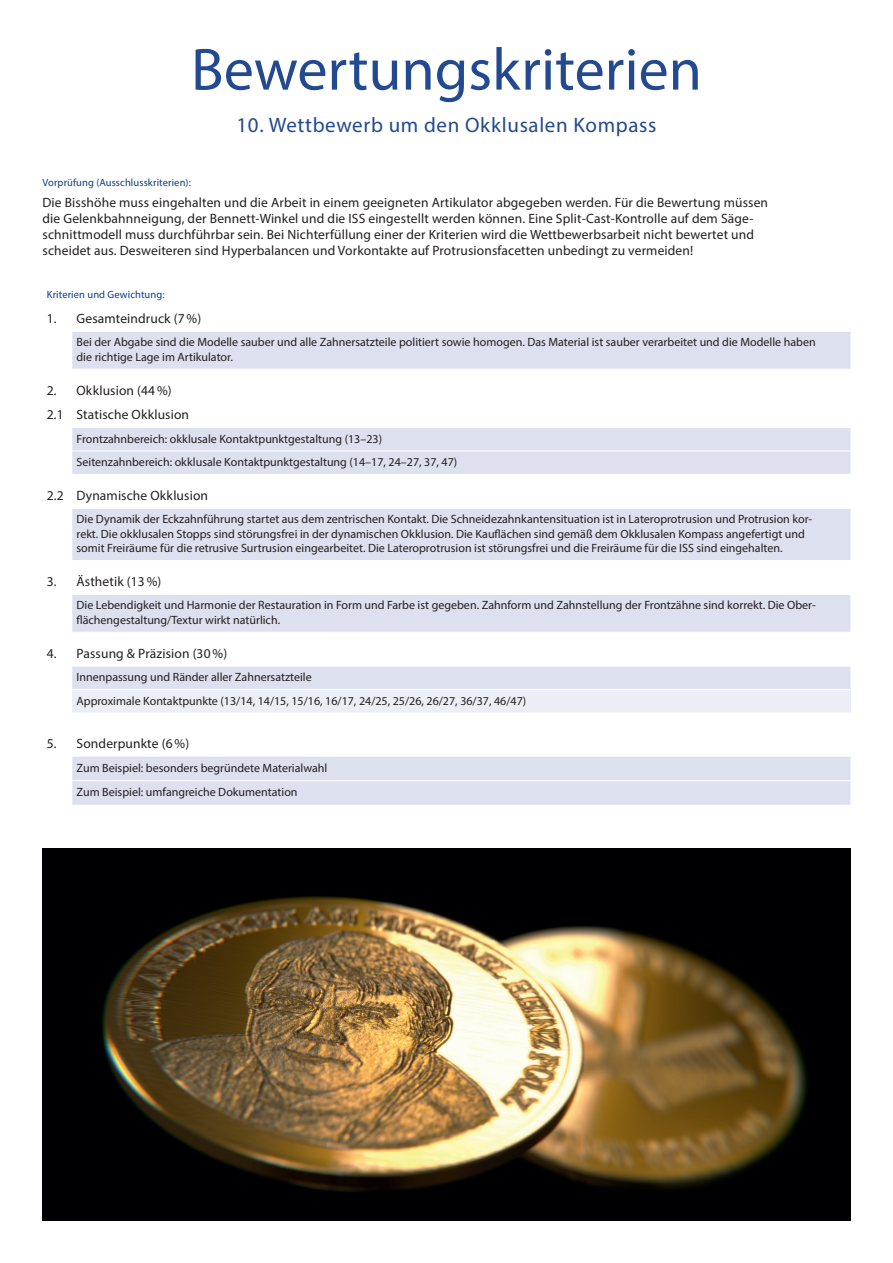
<style>
.page{position:relative;width:893px;height:1263px;background:#fff}
.page>*{position:absolute;margin:0;border:0;box-sizing:border-box;transform-origin:0 0}
.t1{font:60px "Myriad Pro";color:#234a90}
.t2{font:21px "Myriad Pro";letter-spacing:.03em;color:#234a90}
.Überschrift{font:13.5px/16.2px "Myriad Pro";letter-spacing:.01em;color:#231f20}
.t3{font:12px/14.4px "Myriad Pro";color:#231f20}
.Überschrift-2{font:10.5px "Myriad Pro";letter-spacing:.01em;color:#083e89}
</style>
<div class="page">
<svg style="left:72px;top:332px;width:778px;height:473px;fill:#dde0ee"></svg>
<div style="left:72px;top:403px;width:778px;height:25px;background:#fff"></div>
<div style="left:72px;top:689px;width:778px;height:24px;background:#eceef5"></div>
<hr style="left:72px;top:369px;width:778px;height:1px;background:#fff">
<hr style="left:72px;top:378px;width:778px;height:1px;background:#fff">
<hr style="left:72px;top:451px;width:778px;height:1px;background:#fff">
<hr style="left:72px;top:474px;width:778px;height:1px;background:#fff">
<hr style="left:72px;top:483px;width:778px;height:1px;background:#fff">
<hr style="left:72px;top:508px;width:778px;height:1px;background:#fff">
<hr style="left:72px;top:560px;width:778px;height:1px;background:#fff">
<hr style="left:72px;top:569px;width:778px;height:1px;background:#fff">
<hr style="left:72px;top:594px;width:778px;height:1px;background:#fff">
<hr style="left:72px;top:632px;width:778px;height:1px;background:#fff">
<hr style="left:72px;top:641px;width:778px;height:1px;background:#fff">
<hr style="left:72px;top:666px;width:778px;height:1px;background:#fff">
<hr style="left:72px;top:689px;width:778px;height:1px;background:#fff">
<hr style="left:72px;top:713px;width:778px;height:1px;background:#fff">
<hr style="left:72px;top:722px;width:778px;height:1px;background:#fff">
<hr style="left:72px;top:731px;width:778px;height:1px;background:#fff">
<hr style="left:72px;top:756px;width:778px;height:1px;background:#fff">
<hr style="left:72px;top:780px;width:778px;height:1px;background:#fff">
<img style="left:43px;top:848px;width:807px;height:372px">
<p class="t1" style="left:191px;top:32px;width:512px">Bewertungskriterien</p>
<p class="t2" style="left:237px;top:112px;width:421px">10. Wettbewerb um den Okklusalen Kompass</p>
<p class="Überschrift-2" style="left:43px;top:176px;width:150px">Vorprüfung (Ausschlusskriterien):</p>
<p class="Überschrift" style="left:43px;top:194px;width:727px">Die Bisshöhe muss eingehalten und die Arbeit in einem geeigneten Artikulator abgegeben werden. Für die Bewertung müssen die Gelenkbahnneigung, der Bennett-Winkel und die ISS eingestellt werden können. Eine Split-Cast-Kontrolle auf dem Säge&shy;schnittmodell muss durchführbar sein. Bei Nichterfüllung einer der Kriterien wird die Wettbewerbsarbeit nicht bewertet und scheidet aus. Desweiteren sind Hyperbalancen und Vorkontakte auf Protrusionsfacetten unbedingt zu vermeiden!</p>
<p class="Überschrift-2" style="left:47px;top:288px;width:119px">Kriterien und Gewichtung:</p>
<p class="Überschrift" style="left:47px;top:310px;width:11px">1.</p>
<p class="Überschrift" style="left:77px;top:310px;width:126px">Gesamteindruck (7%)</p>
<p class="t3" style="left:77px;top:335px;width:741px">Bei der Abgabe sind die Modelle sauber und alle Zahnersatzteile politiert sowie homogen. Das Material ist sauber verarbeitet und die Modelle haben die richtige Lage im Artikulator.</p>
<p class="Überschrift" style="left:47px;top:382px;width:11px">2.</p>
<p class="Überschrift" style="left:77px;top:382px;width:97px">Okklusion (44%)</p>
<p class="Überschrift" style="left:47px;top:406px;width:18px">2.1</p>
<p class="Überschrift" style="left:77px;top:406px;width:114px">Statische Okklusion</p>
<p class="t3" style="left:77px;top:431px;width:307px">Frontzahnbereich: okklusale Kontaktpunktgestaltung (13–23)</p>
<p class="t3" style="left:77px;top:454px;width:382px">Seitenzahnbereich: okklusale Kontaktpunktgestaltung (14–17, 24–27, 37, 47)</p>
<p class="Überschrift" style="left:47px;top:487px;width:18px">2.2</p>
<p class="Überschrift" style="left:77px;top:487px;width:133px">Dynamische Okklusion</p>
<p class="t3" style="left:77px;top:512px;width:737px">Die Dynamik der Eckzahnführung startet aus dem zentrischen Kontakt. Die Schneidezahnkantensituation ist in Lateroprotrusion und Protrusion kor&shy;rekt. Die okklusalen Stopps sind störungsfrei in der dynamischen Okklusion. Die Kauflächen sind gemäß dem Okklusalen Kompass angefertigt und somit Freiräume für die retrusive Surtrusion eingearbeitet. Die Lateroprotrusion ist störungsfrei und die Freiräume für die ISS sind eingehalten.</p>
<p class="Überschrift" style="left:47px;top:573px;width:11px">3.</p>
<p class="Überschrift" style="left:77px;top:573px;width:86px">Ästhetik (13%)</p>
<p class="t3" style="left:77px;top:598px;width:741px">Die Lebendigkeit und Harmonie der Restauration in Form und Farbe ist gegeben. Zahnform und Zahnstellung der Frontzähne sind korrekt. Die Ober&shy;flächengestaltung/Textur wirkt natürlich.</p>
<p class="Überschrift" style="left:47px;top:645px;width:11px">4.</p>
<p class="Überschrift" style="left:77px;top:645px;width:152px">Passung &amp; Präzision (30%)</p>
<p class="t3" style="left:77px;top:670px;width:237px">Innenpassung und Ränder aller Zahnersatzteile</p>
<p class="t3" style="left:77px;top:693px;width:451px">Approximale Kontaktpunkte (13/14, 14/15, 15/16, 16/17, 24/25, 25/26, 26/27, 36/37, 46/47)</p>
<p class="Überschrift" style="left:47px;top:735px;width:11px">5.</p>
<p class="Überschrift" style="left:77px;top:735px;width:114px">Sonderpunkte (6%)</p>
<p class="t3" style="left:77px;top:760px;width:252px">Zum Beispiel: besonders begründete Materialwahl</p>
<p class="t3" style="left:77px;top:785px;width:223px">Zum Beispiel: umfangreiche Dokumentation</p>
</div>
